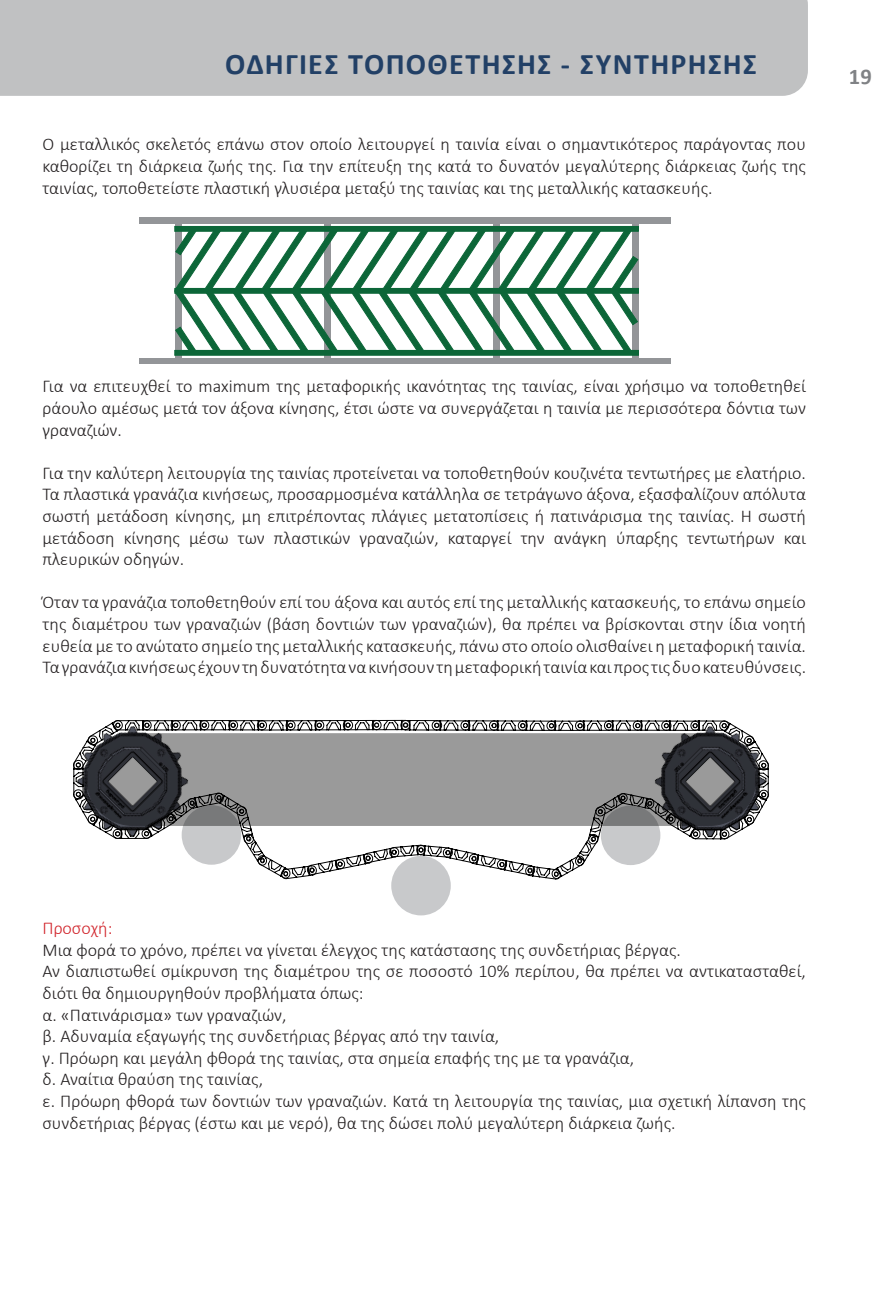
<style>
.page{position:relative;width:893px;height:1297px;background:#fff}
.page>*{position:absolute;margin:0;border:0;box-sizing:border-box;transform-origin:0 0}
.t1{font:700 30px "Calibri";letter-spacing:.04em;color:#224066}
.t2{font:700 22.5px "Calibri";color:#808285}
.t3{font:300 18px/21.6px "Calibri";color:#231f20;text-align:justify}
.t4{font:300 18px "Calibri";color:#d1232a}
</style>
<div class="page">
<div style="left:0;top:0;width:808px;height:96px;background:#c0c1c2"></div>
<svg style="left:73px;top:719px;width:696px;height:161px"></svg>
<div style="left:601px;top:805px;width:59px;height:60px;background:#c8c9cb;border-radius:50%"></div>
<div style="left:391px;top:856px;width:60px;height:59px;background:#c8c9cb;border-radius:50%"></div>
<svg style="left:87px;top:734px;width:669px;height:91px;background:#7f7f80"></svg>
<div style="left:87px;top:733px;width:669px;height:93px;border:1px solid #000;border-radius:46px"></div>
<div style="left:139px;top:217px;width:532px;height:7px;background:#939598"></div>
<div style="left:175px;top:221px;width:6px;height:141px;background:#939598"></div>
<div style="left:324px;top:222px;width:7px;height:140px;background:#939598"></div>
<div style="left:632px;top:222px;width:6px;height:140px;background:#939598"></div>
<div style="left:493px;top:221px;width:6px;height:141px;background:#939598"></div>
<div style="left:139px;top:358px;width:532px;height:5px;background:#939598"></div>
<div style="left:174px;top:350px;width:465px;height:6px;border:1px solid #0c6638"></div>
<div style="left:174px;top:226px;width:465px;height:6px;border:1px solid #0c6638"></div>
<svg style="left:174px;top:227px;width:465px;height:127px"></svg>
<p class="t1" style="left:225px;top:43px;width:533px">ΟΔΗΓΙΕΣ ΤΟΠΟΘΕΤΗΣΗΣ - ΣΥΝΤΗΡΗΣΗΣ</p>
<p class="t3" style="left:43px;top:133px;width:765px">Ο μεταλλικός σκελετός επάνω στον οποίο λειτουργεί η ταινία είναι ο σημαντικότερος παράγοντας που καθορίζει τη διάρκεια ζωής της. Για την επίτευξη της κατά το δυνατόν μεγαλύτερης διάρκειας ζωής της ταινίας, τοποθετείστε πλαστική γλυσιέρα μεταξύ της ταινίας και της μεταλλικής κατασκευής.</p>
<p class="t2" style="left:849px;top:61px;width:24px">19</p>
<p class="t3" style="left:43px;top:375px;width:765px">Για να επιτευχθεί το maximum της μεταφορικής ικανότητας της ταινίας, είναι χρήσιμο να τοποθετηθεί ράουλο αμέσως μετά τον άξονα κίνησης, έτσι ώστε να συνεργάζεται η ταινία με περισσότερα δόντια των γραναζιών.</p>
<p class="t3" style="left:43px;top:462px;width:765px">Για την καλύτερη λειτουργία της ταινίας προτείνεται να τοποθετηθούν κουζινέτα τεντωτήρες με ελατήριο.</p>
<p class="t3" style="left:43px;top:483px;width:765px">Τα πλαστικά γρανάζια κινήσεως, προσαρμοσμένα κατάλληλα σε τετράγωνο άξονα, εξασφαλίζουν απόλυτα σωστή μετάδοση κίνησης, μη επιτρέποντας πλάγιες μετατοπίσεις ή πατινάρισμα της ταινίας. Η σωστή μετάδοση κίνησης μέσω των πλαστικών γραναζιών, καταργεί την ανάγκη ύπαρξης τεντωτήρων και πλευρικών οδηγών.</p>
<p class="t3" style="left:43px;top:591px;width:765px">Όταν τα γρανάζια τοποθετηθούν επί του άξονα και αυτός επί της μεταλλικής κατασκευής, το επάνω σημείο της διαμέτρου των γραναζιών (βάση δοντιών των γραναζιών), θα πρέπει να βρίσκονται στην ίδια νοητή ευθεία με το ανώτατο σημείο της μεταλλικής κατασκευής, πάνω στο οποίο ολισθαίνει η μεταφορική ταινία.</p>
<p class="t3" style="left:43px;top:656px;width:765px">Τα γρανάζια κινήσεως έχουν τη δυνατότητα να κινήσουν τη μεταφορική ταινία και προς τις δυο κατευθύνσεις.</p>
<p class="t4" style="left:43px;top:917px;width:72px">Προσοχή:</p>
<p class="t3" style="left:43px;top:939px;width:640px">Μια φορά το χρόνο, πρέπει να γίνεται έλεγχος της κατάστασης της συνδετήριας βέργας.</p>
<p class="t3" style="left:43px;top:960px;width:765px">Αν διαπιστωθεί σμίκρυνση της διαμέτρου της σε ποσοστό 10% περίπου, θα πρέπει να αντικατασταθεί, διότι θα δημιουργηθούν προβλήματα όπως:</p>
<p class="t3" style="left:43px;top:1003px;width:246px">α. «Πατινάρισμα» των γραναζιών,</p>
<p class="t3" style="left:43px;top:1025px;width:458px">β. Αδυναμία εξαγωγής της συνδετήριας βέργας από την ταινία,</p>
<p class="t3" style="left:43px;top:1047px;width:593px">γ. Πρόωρη και μεγάλη φθορά της ταινίας, στα σημεία επαφής της με τα γρανάζια,</p>
<p class="t3" style="left:43px;top:1068px;width:222px">δ. Αναίτια θραύση της ταινίας,</p>
<p class="t3" style="left:43px;top:1090px;width:765px">ε. Πρόωρη φθορά των δοντιών των γραναζιών. Κατά τη λειτουργία της ταινίας, μια σχετική λίπανση της συνδετήριας βέργας (έστω και με νερό), θα της δώσει πολύ μεγαλύτερη διάρκεια ζωής.</p>
</div>
